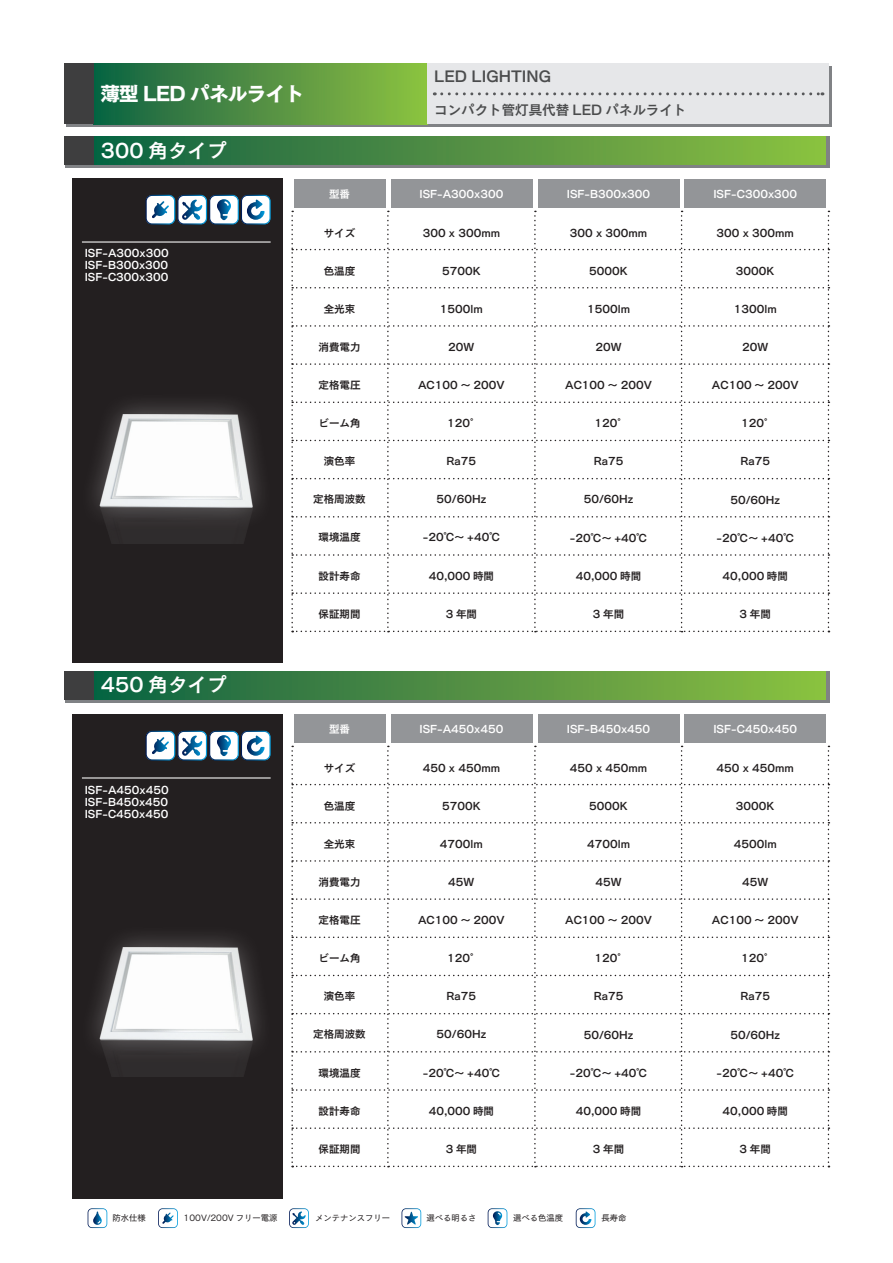
<style>
.page{position:relative;width:893px;height:1263px;background:#fff}
.page>*{position:absolute;margin:0;border:0;box-sizing:border-box;transform-origin:0 0}
.t1{font:19.5px "New Cezanne Pro DB";color:#fff}
.t2{font:19.5px "New Cezanne Pro B";letter-spacing:-.03em;color:#fff}
.t3{font:15px "New Cezanne Pro DB";color:#4b4c4d}
.t4{font:13.5px "New Cezanne Pro DB";color:#4b4c4d}
.t5{font:10.5px "New Cezanne Pro DB";color:#231f20}
.t6{font:10.5px/12px "New Cezanne Pro DB";color:#fff;text-align:justify}
.t7{font:8.25px "New Cezanne Pro M";color:#231f20}
</style>
<div class="page">
<svg style="left:88px;top:1208px;width:19px;height:20px"></svg>
<svg style="left:488px;top:1208px;width:19px;height:20px"></svg>
<svg style="left:158px;top:1208px;width:20px;height:20px"></svg>
<svg style="left:576px;top:1208px;width:19px;height:20px"></svg>
<svg style="left:289px;top:1208px;width:20px;height:20px"></svg>
<svg style="left:402px;top:1208px;width:19px;height:20px"></svg>
<div style="left:72px;top:178px;width:211px;height:485px;background:#231f20"></div>
<div style="left:72px;top:714px;width:211px;height:485px;background:#231f20"></div>
<hr style="left:82px;top:241px;width:189px;height:2px;background:#fff">
<hr style="left:82px;top:777px;width:189px;height:1px;background:#fff">
<svg style="left:145px;top:195px;width:126px;height:30px;background:#9ab4c6"></svg>
<svg style="left:145px;top:731px;width:126px;height:29px;background:#9fb9cb"></svg>
<div style="left:65px;top:136px;width:764px;height:32px;background:#808285"></div>
<div style="left:94px;top:136px;width:732px;height:29px;background:linear-gradient(to right,#0f6144,#8fbf42)"></div>
<div style="left:64px;top:136px;width:30px;height:29px;background:#3e3e3f"></div>
<svg style="left:65px;top:671px;width:764px;height:31px;background:#70856f"></svg>
<div style="left:94px;top:671px;width:732px;height:28px;background:linear-gradient(to right,#0f6144,#8fbf42)"></div>
<div style="left:64px;top:671px;width:30px;height:28px;background:#3e3e3f"></div>
<div style="left:294px;top:179px;width:91px;height:29px;background:#939598"></div>
<div style="left:294px;top:714px;width:91px;height:29px;background:#939598"></div>
<div style="left:391px;top:179px;width:141px;height:29px;background:#939598"></div>
<div style="left:391px;top:714px;width:141px;height:29px;background:#939598"></div>
<div style="left:538px;top:179px;width:141px;height:29px;background:#939598"></div>
<div style="left:538px;top:714px;width:141px;height:29px;background:#939598"></div>
<div style="left:684px;top:179px;width:142px;height:29px;background:#939598"></div>
<div style="left:684px;top:714px;width:142px;height:29px;background:#939598"></div>
<svg style="left:291px;top:211px;width:538px;height:421px"></svg>
<svg style="left:291px;top:746px;width:538px;height:421px"></svg>
<img style="left:93px;top:403px;width:168px;height:141px">
<img style="left:93px;top:936px;width:168px;height:140px">
<div style="left:67px;top:67px;width:765px;height:60px;background:linear-gradient(to right,#808285,#808285)"></div>
<div style="left:94px;top:64px;width:334px;height:60px;background:linear-gradient(to right,#106144,#90c141)"></div>
<div style="left:64px;top:64px;width:30px;height:60px;background:#3e3e3f"></div>
<div style="left:428px;top:64px;width:401px;height:60px;background:#e6e7e9"></div>
<svg style="left:449px;top:92px;width:374px;height:3px"></svg>
<h1 class="t2" style="left:100px;top:77px;width:205px">薄型 LED パネルライト</h1>
<h1 class="t1" style="left:101px;top:133px;width:127px">300 角タイプ</h1>
<p class="t6" style="left:85px;top:246px;width:85px">ISF-A300x300<br>ISF-B300x300<br>ISF-C300x300</p>
<p class="t6" style="left:329px;top:186px;width:22px">型番</p>
<p class="t5" style="left:324px;top:223px;width:33px">サイズ</p>
<p class="t5" style="left:324px;top:261px;width:33px">色温度</p>
<p class="t5" style="left:324px;top:300px;width:33px">全光束</p>
<p class="t5" style="left:318px;top:338px;width:43px">消費電力</p>
<p class="t5" style="left:318px;top:376px;width:43px">定格電圧</p>
<p class="t5" style="left:318px;top:414px;width:43px">ビーム角</p>
<p class="t5" style="left:324px;top:452px;width:33px">演色率</p>
<p class="t5" style="left:313px;top:490px;width:54px">定格周波数</p>
<p class="t5" style="left:318px;top:528px;width:43px">環境温度</p>
<p class="t5" style="left:318px;top:566px;width:43px">設計寿命</p>
<p class="t5" style="left:318px;top:604px;width:43px">保証期間</p>
<h1 class="t1" style="left:101px;top:668px;width:127px">450 角タイプ</h1>
<p class="t6" style="left:85px;top:782px;width:85px">ISF-A450x450<br>ISF-B450x450<br>ISF-C450x450</p>
<p class="t6" style="left:329px;top:721px;width:22px">型番</p>
<p class="t5" style="left:324px;top:758px;width:33px">サイズ</p>
<p class="t5" style="left:324px;top:796px;width:33px">色温度</p>
<p class="t5" style="left:324px;top:835px;width:33px">全光束</p>
<p class="t5" style="left:318px;top:873px;width:43px">消費電力</p>
<p class="t5" style="left:318px;top:911px;width:43px">定格電圧</p>
<p class="t5" style="left:318px;top:949px;width:43px">ビーム角</p>
<p class="t5" style="left:324px;top:987px;width:33px">演色率</p>
<p class="t5" style="left:313px;top:1025px;width:54px">定格周波数</p>
<p class="t5" style="left:318px;top:1063px;width:43px">環境温度</p>
<p class="t5" style="left:318px;top:1101px;width:43px">設計寿命</p>
<p class="t5" style="left:318px;top:1139px;width:43px">保証期間</p>
<h2 class="t3" style="left:434px;top:63px;width:118px">LED LIGHTING</h2>
<p class="t4" style="left:434px;top:98px;width:254px">コンパクト管灯具代替 LED パネルライト</p>
<p class="t6" style="left:419px;top:186px;width:85px">ISF-A300x300</p>
<p class="t5" style="left:423px;top:223px;width:79px">300 x 300mm</p>
<p class="t5" style="left:442px;top:261px;width:40px">5700K</p>
<p class="t5" style="left:440px;top:300px;width:44px">1500lm</p>
<p class="t5" style="left:448px;top:338px;width:28px">20W</p>
<p class="t5" style="left:418px;top:376px;width:88px">AC100 〜 200V</p>
<p class="t5" style="left:447px;top:414px;width:35px">120°</p>
<p class="t5" style="left:447px;top:452px;width:31px">Ra75</p>
<p class="t5" style="left:437px;top:490px;width:51px">50/60Hz</p>
<p class="t5" style="left:423px;top:528px;width:79px">-20℃〜 +40℃</p>
<p class="t5" style="left:429px;top:566px;width:67px">40,000 時間</p>
<p class="t5" style="left:446px;top:604px;width:33px">3 年間</p>
<p class="t6" style="left:419px;top:721px;width:85px">ISF-A450x450</p>
<p class="t5" style="left:423px;top:758px;width:79px">450 x 450mm</p>
<p class="t5" style="left:442px;top:796px;width:40px">5700K</p>
<p class="t5" style="left:440px;top:835px;width:44px">4700lm</p>
<p class="t5" style="left:448px;top:873px;width:28px">45W</p>
<p class="t5" style="left:418px;top:911px;width:88px">AC100 〜 200V</p>
<p class="t5" style="left:447px;top:949px;width:35px">120°</p>
<p class="t5" style="left:447px;top:987px;width:31px">Ra75</p>
<p class="t5" style="left:437px;top:1025px;width:51px">50/60Hz</p>
<p class="t5" style="left:423px;top:1063px;width:79px">-20℃〜 +40℃</p>
<p class="t5" style="left:429px;top:1101px;width:67px">40,000 時間</p>
<p class="t5" style="left:446px;top:1139px;width:33px">3 年間</p>
<p class="t6" style="left:567px;top:186px;width:85px">ISF-B300x300</p>
<p class="t5" style="left:570px;top:223px;width:79px">300 x 300mm</p>
<p class="t5" style="left:589px;top:262px;width:40px">5000K</p>
<p class="t5" style="left:587px;top:300px;width:44px">1500lm</p>
<p class="t5" style="left:595px;top:338px;width:28px">20W</p>
<p class="t5" style="left:565px;top:376px;width:88px">AC100 〜 200V</p>
<p class="t5" style="left:594px;top:414px;width:35px">120°</p>
<p class="t5" style="left:594px;top:452px;width:31px">Ra75</p>
<p class="t5" style="left:584px;top:490px;width:51px">50/60Hz</p>
<p class="t5" style="left:570px;top:528px;width:79px">-20℃〜 +40℃</p>
<p class="t5" style="left:576px;top:566px;width:67px">40,000 時間</p>
<p class="t5" style="left:593px;top:604px;width:33px">3 年間</p>
<p class="t6" style="left:567px;top:721px;width:85px">ISF-B450x450</p>
<p class="t5" style="left:570px;top:758px;width:79px">450 x 450mm</p>
<p class="t5" style="left:589px;top:797px;width:40px">5000K</p>
<p class="t5" style="left:587px;top:835px;width:44px">4700lm</p>
<p class="t5" style="left:595px;top:873px;width:28px">45W</p>
<p class="t5" style="left:565px;top:911px;width:88px">AC100 〜 200V</p>
<p class="t5" style="left:594px;top:949px;width:35px">120°</p>
<p class="t5" style="left:594px;top:987px;width:31px">Ra75</p>
<p class="t5" style="left:584px;top:1025px;width:51px">50/60Hz</p>
<p class="t5" style="left:570px;top:1063px;width:79px">-20℃〜 +40℃</p>
<p class="t5" style="left:576px;top:1101px;width:67px">40,000 時間</p>
<p class="t5" style="left:593px;top:1139px;width:33px">3 年間</p>
<p class="t7" style="left:113px;top:1210px;width:35px">防水仕様</p>
<p class="t7" style="left:184px;top:1210px;width:95px">100V/200V フリー電源</p>
<p class="t7" style="left:315px;top:1210px;width:76px">メンテナンスフリー</p>
<p class="t7" style="left:427px;top:1210px;width:51px">選べる明るさ</p>
<p class="t7" style="left:513px;top:1210px;width:51px">選べる色温度</p>
<p class="t7" style="left:602px;top:1210px;width:26px">長寿命</p>
<p class="t6" style="left:713px;top:186px;width:85px">ISF-C300x300</p>
<p class="t5" style="left:716px;top:224px;width:79px">300 x 300mm</p>
<p class="t5" style="left:736px;top:262px;width:40px">3000K</p>
<p class="t5" style="left:734px;top:300px;width:44px">1300lm</p>
<p class="t5" style="left:742px;top:338px;width:28px">20W</p>
<p class="t5" style="left:712px;top:376px;width:88px">AC100 〜 200V</p>
<p class="t5" style="left:741px;top:414px;width:35px">120°</p>
<p class="t5" style="left:740px;top:452px;width:31px">Ra75</p>
<p class="t5" style="left:730px;top:490px;width:51px">50/60Hz</p>
<p class="t5" style="left:717px;top:528px;width:79px">-20℃〜 +40℃</p>
<p class="t5" style="left:722px;top:566px;width:67px">40,000 時間</p>
<p class="t5" style="left:740px;top:605px;width:33px">3 年間</p>
<p class="t6" style="left:713px;top:721px;width:85px">ISF-C450x450</p>
<p class="t5" style="left:716px;top:759px;width:79px">450 x 450mm</p>
<p class="t5" style="left:736px;top:797px;width:40px">3000K</p>
<p class="t5" style="left:734px;top:835px;width:44px">4500lm</p>
<p class="t5" style="left:742px;top:873px;width:28px">45W</p>
<p class="t5" style="left:712px;top:911px;width:88px">AC100 〜 200V</p>
<p class="t5" style="left:741px;top:949px;width:35px">120°</p>
<p class="t5" style="left:740px;top:987px;width:31px">Ra75</p>
<p class="t5" style="left:730px;top:1025px;width:51px">50/60Hz</p>
<p class="t5" style="left:717px;top:1063px;width:79px">-20℃〜 +40℃</p>
<p class="t5" style="left:722px;top:1101px;width:67px">40,000 時間</p>
<p class="t5" style="left:740px;top:1140px;width:33px">3 年間</p>
</div>
